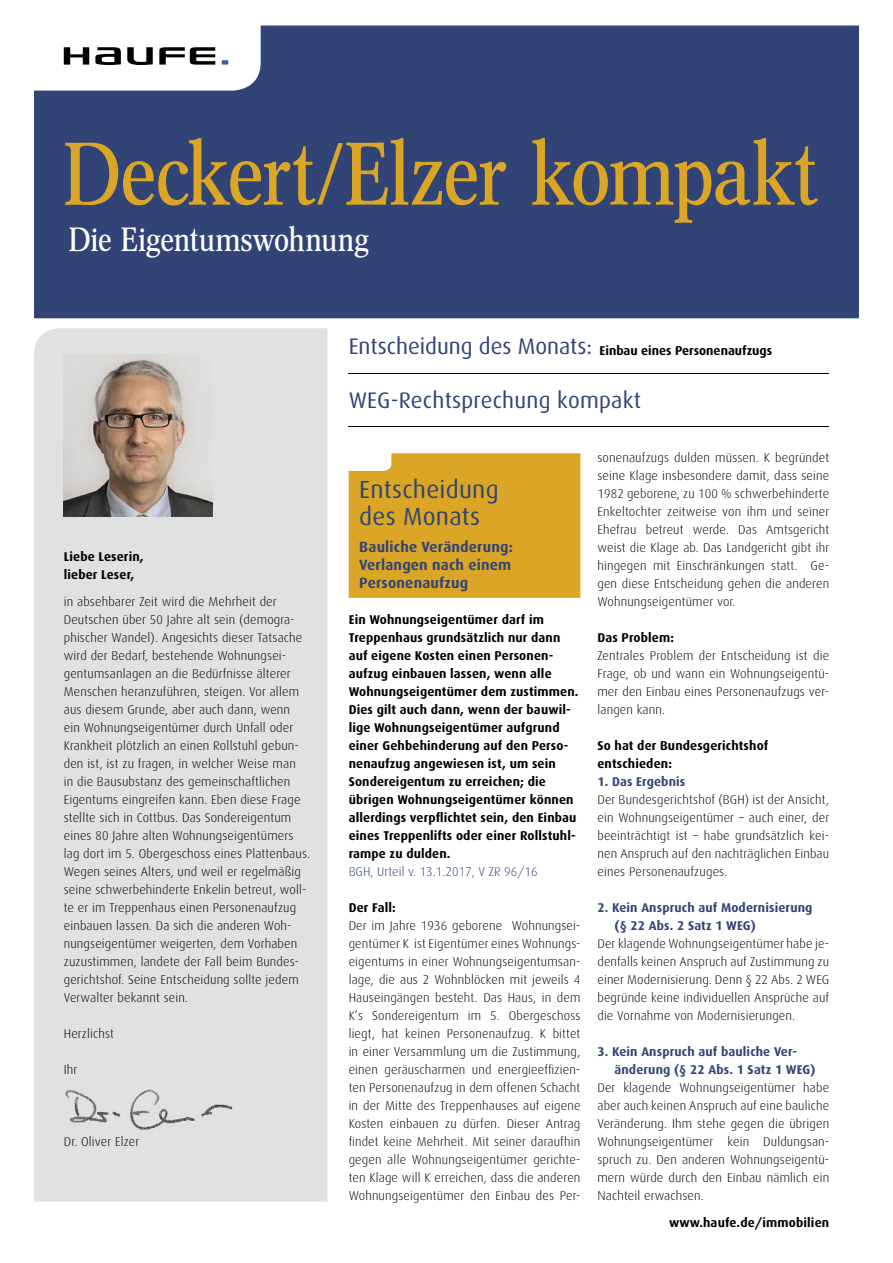
<style>
.page{position:relative;width:893px;height:1263px;background:#fff}
.page>*{position:absolute;margin:0;border:0;box-sizing:border-box;transform-origin:0 0}
.t1{font:87px "Concorde Nova";letter-spacing:-.015em;color:#dba626}
.t2{font:33px "Concorde Nova";letter-spacing:-.005em;color:#fff}
.t3{font:24.75px/27px "Dax";letter-spacing:.01em;color:#314475}
.t4{font:22.5px "Dax";color:#314475}
.t5{font:700 14.85px/18px "Dax";letter-spacing:.01em;color:#314475;text-align:justify}
.t6{font:300 12.75px/18px "Dax";letter-spacing:.01em;color:#000;text-align:justify}
.t7{font:700 12.75px/18px "Dax";letter-spacing:.01em;color:#000}
.t8{font:700 12.75px/18px "Dax";letter-spacing:.01em;color:#314475}
.t9{font:300 12.75px "Dax";letter-spacing:.005em;color:#314475}
</style>
<div class="page">
<div style="left:34px;top:26px;width:825px;height:292px;background:#314475"></div>
<svg style="left:34px;top:26px;width:222px;height:59px"></svg>
<div style="left:34px;top:328px;width:293px;height:874px;background:#e0e1e1"></div>
<img style="left:64px;top:354px;width:148px;height:162px">
<div style="left:349px;top:453px;width:231px;height:145px;background:#dba626"></div>
<img style="left:64px;top:1086px;width:170px;height:44px">
<hr style="left:349px;top:373px;width:480px;height:1px;background:#000">
<hr style="left:349px;top:426px;width:480px;height:1px;background:#000">
<h1 class="t1" style="left:63px;top:124px;width:756px">Deckert/Elzer kompakt</h1>
<h2 class="t2" style="left:69px;top:220px;width:302px">Die Eigentumswohnung</h2>
<p class="t7" style="left:64px;top:548px;width:81px">Liebe Leserin, lieber Leser,</p>
<p class="t6" style="left:64px;top:593px;width:248px;text-align:left">in absehbarer Zeit wird die Mehrheit der Deutschen über 50 Jahre alt sein (demogra&shy;phischer Wandel). Angesichts dieser Tatsache wird der Bedarf, bestehende Wohnungsei&shy;gentumsanlagen an die Bedürfnisse älterer Menschen heranzuführen, steigen. Vor allem aus diesem Grunde, aber auch dann, wenn<br>ein Wohnungseigentümer durch Unfall oder Krankheit plötzlich an einen Rollstuhl gebun&shy;den ist, ist zu fragen, in welcher Weise man<br>in die Bausubstanz des gemeinschaftlichen Eigentums eingreifen kann. Eben diese Frage stellte sich in Cottbus. Das Sondereigentum eines 80 Jahre alten Wohnungseigentümers lag dort im 5. Obergeschoss eines Plattenbaus.<br>Wegen seines Alters, und weil er regelmäßig seine schwerbehinderte Enkelin betreut, woll&shy;te er im Treppenhaus einen Personenaufzug einbauen lassen. Da sich die anderen Woh&shy;nungseigentümer weigerten, dem Vorhaben zuzustimmen, landete der Fall beim Bundes&shy;gerichtshof. Seine Entscheidung sollte jedem Verwalter bekannt sein.</p>
<p class="t6" style="left:64px;top:1025px;width:52px">Herzlichst</p>
<p class="t6" style="left:64px;top:1061px;width:15px">Ihr</p>
<p class="t6" style="left:64px;top:1133px;width:77px">Dr. Oliver Elzer</p>
<h3 class="t4" style="left:349px;top:334px;width:245px">Entscheidung des Monats:</h3>
<h3 class="t4" style="left:349px;top:388px;width:294px">WEG-Rechtsprechung kompakt</h3>
<p class="t7" style="left:600px;top:342px;width:174px">Einbau eines Personenaufzugs</p>
<h3 class="t3" style="left:359px;top:476px;width:141px">Entscheidung des Monats</h3>
<p class="t5" style="left:359px;top:538px;width:155px">Bauliche Veränderung:<br>Verlangen nach einem Personenaufzug</p>
<p class="t7" style="left:349px;top:611px;width:231px">Ein Wohnungseigentümer darf im Treppenhaus grundsätzlich nur dann auf eigene Kosten einen Personen&shy;aufzug einbauen lassen, wenn alle Wohnungseigentümer dem zustimmen.<br>Dies gilt auch dann, wenn der bauwil&shy;lige Wohnungseigentümer aufgrund einer Gehbehinderung auf den Perso&shy;nenaufzug angewiesen ist, um sein Sondereigentum zu erreichen; die übrigen Wohnungseigentümer können allerdings verpflichtet sein, den Einbau eines Treppenlifts oder einer Rollstuhl&shy;rampe zu dulden.</p>
<p class="t9" style="left:349px;top:865px;width:190px">BGH, Urteil v. 13.1.2017, V ZR 96/16</p>
<p class="t7" style="left:349px;top:899px;width:49px">Der Fall:</p>
<p class="t6" style="left:349px;top:917px;width:233px">Der im Jahre 1936 geborene Wohnungsei&shy;gentümer K ist Eigentümer eines Wohnungs&shy;eigentums in einer Wohnungseigentumsan&shy;lage, die aus 2 Wohnblöcken mit jeweils 4<br>Hauseingängen besteht. Das Haus, in dem K’s Sondereigentum im 5. Obergeschoss liegt, hat keinen Personenaufzug. K bittet in einer Versammlung um die Zustimmung, einen geräuscharmen und energieeffizien&shy;ten Personenaufzug in dem offenen Schacht in der Mitte des Treppenhauses auf eigene Kosten einbauen zu dürfen. Dieser Antrag findet keine Mehrheit. Mit seiner daraufhin gegen alle Wohnungseigentümer gerichte&shy;ten Klage will K erreichen, dass die anderen Wohnungseigentümer den Einbau des Per-</p>
<p class="t6" style="left:597px;top:449px;width:233px">sonenaufzugs dulden müssen. K begründet seine Klage insbesondere damit, dass seine 1982 geborene, zu 100 % schwerbehinderte Enkeltochter zeitweise von ihm und seiner Ehefrau betreut werde. Das Amtsgericht weist die Klage ab. Das Landgericht gibt ihr hingegen mit Einschränkungen statt. Ge&shy;gen diese Entscheidung gehen die anderen Wohnungseigentümer vor.</p>
<p class="t7" style="left:597px;top:629px;width:78px">Das Problem:</p>
<p class="t6" style="left:597px;top:647px;width:233px">Zentrales Problem der Entscheidung ist die Frage, ob und wann ein Wohnungseigentü&shy;mer den Einbau eines Personenaufzugs ver&shy;langen kann.</p>
<p class="t7" style="left:597px;top:737px;width:172px">So hat der Bundesgerichtshof entschieden:</p>
<p class="t8" style="left:597px;top:773px;width:89px">1. Das Ergebnis</p>
<p class="t6" style="left:597px;top:791px;width:233px">Der Bundesgerichtshof (BGH) ist der Ansicht, ein Wohnungseigentümer – auch einer, der beeinträchtigt ist – habe grundsätzlich kei&shy;nen Anspruch auf den nachträglichen Einbau eines Personenaufzuges.</p>
<p class="t8" style="left:614px;top:899px;width:199px;text-indent:-17px">2. Kein Anspruch auf Modernisierung (§ 22 Abs. 2 Satz 1 WEG)</p>
<p class="t6" style="left:597px;top:935px;width:233px">Der klagende Wohnungseigentümer habe je&shy;denfalls keinen Anspruch auf Zustimmung zu einer Modernisierung. Denn § 22 Abs. 2 WEG begründe keine individuellen Ansprüche auf die Vornahme von Modernisierungen.</p>
<p class="t8" style="left:614px;top:1043px;width:203px;text-indent:-17px">3. Kein Anspruch auf bauliche Ver&shy;änderung (§ 22 Abs. 1 Satz 1 WEG)</p>
<p class="t6" style="left:597px;top:1079px;width:233px">Der klagende Wohnungseigentümer habe aber auch keinen Anspruch auf eine bauliche Veränderung. Ihm stehe gegen die übrigen Wohnungseigentümer kein Duldungsan&shy;spruch zu. Den anderen Wohnungseigentü&shy;mern würde durch den Einbau nämlich ein Nachteil erwachsen.</p>
<p class="t7" style="left:669px;top:1214px;width:162px">www.haufe.de/immobilien</p>
</div>
